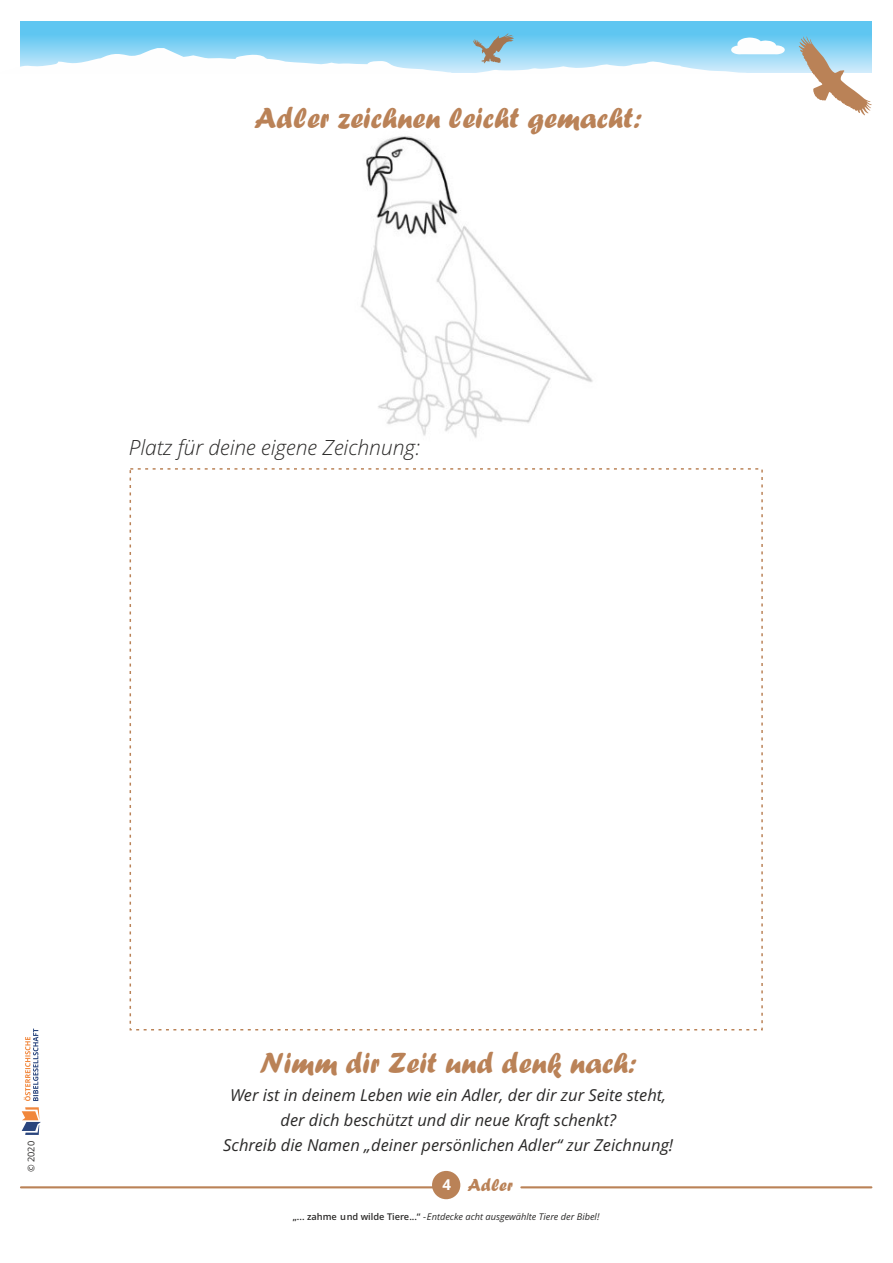
<style>
.page{position:relative;width:893px;height:1263px;background:#fff}
.page>*{position:absolute;margin:0;border:0;box-sizing:border-box;transform-origin:0 0}
.t1{font:30px "Forte";color:#ba8257}
.t2{font:italic 300 21px "Open Sans";color:#2b2a29}
.t3{font:18px "Forte";color:#ba8257}
.t4{font:italic 16.5px/24.8px "Open Sans";color:#2b2a29;text-align:center}
.t5{font:italic 9.3px "Open Sans";color:#2b2a29}
.t6{font:9.3px "Open Sans";color:#2b2a29}
.s1{font-family:"Open Sans";font-weight:700;font-size:15px;color:#fefefe}
.s2{font-weight:600;font-style:normal}
.s3{font-style:normal}
</style>
<div class="page">
<img style="left:360px;top:136px;width:233px;height:302px">
<div style="left:432px;top:1171px;width:28px;height:28px;background:#ba8257;border-radius:50%"></div>
<div style="left:21px;top:21px;width:850px;height:51px;background:#5fc6f1"></div>
<svg style="left:20px;top:33px;width:765px;height:40px"></svg>
<svg style="left:799px;top:36px;width:73px;height:80px"></svg>
<hr style="left:21px;top:1186px;width:414px;height:2px;background:#ba8257">
<hr style="left:521px;top:1186px;width:350px;height:2px;background:#ba8257">
<svg style="left:24px;top:1028px;width:14px;height:73px"></svg>
<svg style="left:22px;top:1107px;width:19px;height:28px"></svg>
<h1 class="t1" style="left:254px;top:107px;width:389px">Adler zeichnen leicht gemacht:</h1>
<p class="t2" style="left:129px;top:438px;width:293px">Platz für deine eigene Zeichnung:</p>
<p class="t6" style="left:27px;top:1172px;width:33px;rotate:-90deg">© 2020</p>
<h1 class="t1" style="left:260px;top:1053px;width:379px">Nimm dir Zeit und denk nach:</h1>
<p class="t4" style="left:223px;top:1084px;width:451px">Wer ist in deinem Leben wie ein Adler, der dir zur Seite steht, der dich beschützt und dir neue Kraft schenkt?<br>Schreib die Namen „deiner persönlichen Adler“ zur Zeichnung!</p>
<p class="t3" style="left:443px;top:1179px;width:72px"><span class="s1">4</span> Adler</p>
<p class="t5" style="left:293px;top:1213px;width:308px"><span class="s2">„... zahme und wilde Tiere...“</span> <span class="s3">-</span> Entdecke acht ausgewählte Tiere der Bibel!</p>
</div>
